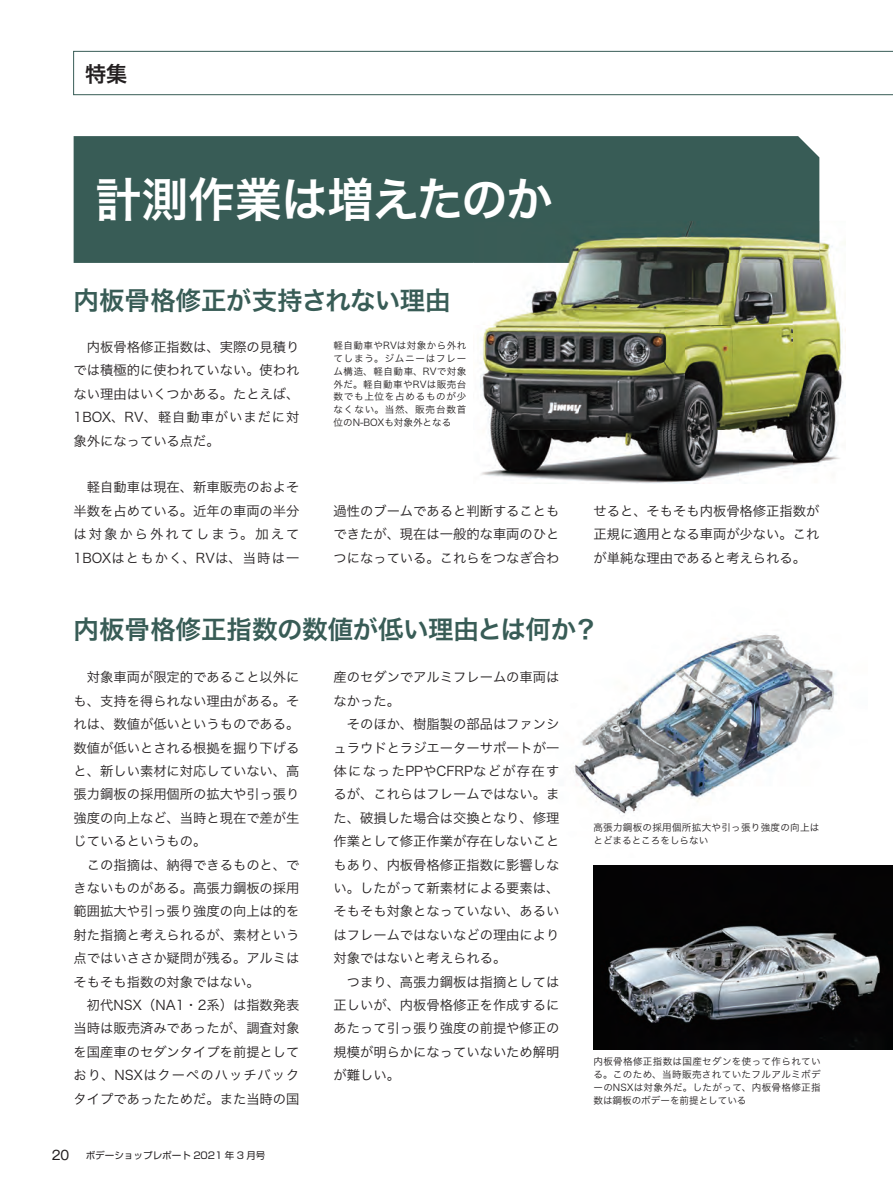
<style>
.page{position:relative;width:893px;height:1191px;background:#fff}
.page>*{position:absolute;margin:0;border:0;box-sizing:border-box;transform-origin:0 0}
.t1{font:46.8px "Hira Kaku Pro W6";letter-spacing:-.015em;color:#fff}
.t2{font:25.5px "Hira Kaku Pro W6";letter-spacing:-.005em;color:#385c56}
.t3{font:21.3px "Hira Kaku Pro W6";color:#231f20}
.t4{font:13.35px/23.4px "Hira Kaku Pro W3";color:#231f20;text-align:justify}
.t5{font:12.75px "Gothic MB101 Pro";color:#231f20}
.t6{font:9.6px/12.8px "Hira Kaku Pro W3";letter-spacing:.03em;color:#231f20;text-align:justify}
.t7{font:9.6px "Shin Go Pro";color:#231f20}
</style>
<div class="page">
<svg style="left:73px;top:51px;width:820px;height:44px"></svg>
<div style="left:74px;top:136px;width:745px;height:127px;background:#385c56"></div>
<img style="left:573px;top:634px;width:264px;height:182px">
<img style="left:480px;top:263px;width:313px;height:220px">
<img style="left:793px;top:221px;width:53px;height:245px">
<img style="left:473px;top:221px;width:346px;height:42px">
<img style="left:473px;top:221px;width:79px;height:1px">
<img style="left:593px;top:865px;width:300px;height:184px">
<h3 class="t3" style="left:85px;top:55px;width:44px">特集</h3>
<h1 class="t1" style="left:95px;top:157px;width:460px">計測作業は増えたのか</h1>
<h2 class="t2" style="left:74px;top:277px;width:379px">内板骨格修正が支持されない理由</h2>
<p class="t4" style="left:74px;top:334px;width:227px">　内板骨格修正指数は、実際の見積りでは積極的に使われていない。使われない理由はいくつかある。たとえば、1BOX、RV、軽自動車がいまだに対象外になっている点だ。</p>
<p class="t4" style="left:74px;top:475px;width:227px">　軽自動車は現在、新車販売のおよそ半数を占めている。近年の車両の半分は対象から外れてしまう。加えて1BOXはともかく、RVは、当時は一</p>
<p class="t6" style="left:334px;top:339px;width:134px">軽自動車やRVは対象から外れてしまう。ジムニーはフレーム構造、軽自動車、RVで対象外だ。軽自動車やRVは販売台数でも上位を占めるものが少なくない。当然、販売台数首位のN-BOXも対象外となる</p>
<p class="t4" style="left:334px;top:498px;width:227px">過性のブームであると判断することもできたが、現在は一般的な車両のひとつになっている。これらをつなぎ合わ</p>
<p class="t4" style="left:593px;top:498px;width:227px">せると、そもそも内板骨格修正指数が正規に適用となる車両が少ない。これが単純な理由であると考えられる。</p>
<h2 class="t2" style="left:74px;top:606px;width:527px">内板骨格修正指数の数値が低い理由とは何か？</h2>
<p class="t4" style="left:74px;top:665px;width:227px;text-align:left">　対象車両が限定的であること以外にも、支持を得られない理由がある。それは、数値が低いというものである。数値が低いとされる根拠を掘り下げると、新しい素材に対応していない、高張力鋼板の採用個所の拡大や引っ張り強度の向上など、当時と現在で差が生じているというもの。<br>　この指摘は、納得できるものと、できないものがある。高張力鋼板の採用範囲拡大や引っ張り強度の向上は的を射た指摘と考えられるが、素材という点ではいささか疑問が残る。アルミはそもそも指数の対象ではない。<br>　初代NSX（NA1・2系）は指数発表当時は販売済みであったが、調査対象を国産車のセダンタイプを前提としており、NSXはクーペのハッチバックタイプであったためだ。また当時の国</p>
<p class="t5" style="left:52px;top:1144px;width:19px">20</p>
<p class="t7" style="left:86px;top:1147px;width:181px">ボデーショップレポート 2021 年 3 月号</p>
<p class="t4" style="left:334px;top:665px;width:227px;text-align:left">産のセダンでアルミフレームの車両はなかった。<br>　そのほか、樹脂製の部品はファンシュラウドとラジエーターサポートが一体になったPPやCFRPなどが存在するが、これらはフレームではない。また、破損した場合は交換となり、修理作業として修正作業が存在しないこともあり、内板骨格修正指数に影響しない。したがって新素材による要素は、そもそも対象となっていない、あるいはフレームではないなどの理由により対象ではないと考えられる。<br>　つまり、高張力鋼板は指摘としては正しいが、内板骨格修正を作成するにあたって引っ張り強度の前提や修正の規模が明らかになっていないため解明が難しい。</p>
<p class="t6" style="left:593px;top:820px;width:227px">高張力鋼板の採用個所拡大や引っ張り強度の向上はとどまるところをしらない</p>
<p class="t6" style="left:593px;top:1054px;width:229px">内板骨格修正指数は国産セダンを使って作られている。このため、当時販売されていたフルアルミボデーのNSXは対象外だ。したがって、内板骨格修正指数は鋼板のボデーを前提としている</p>
</div>
